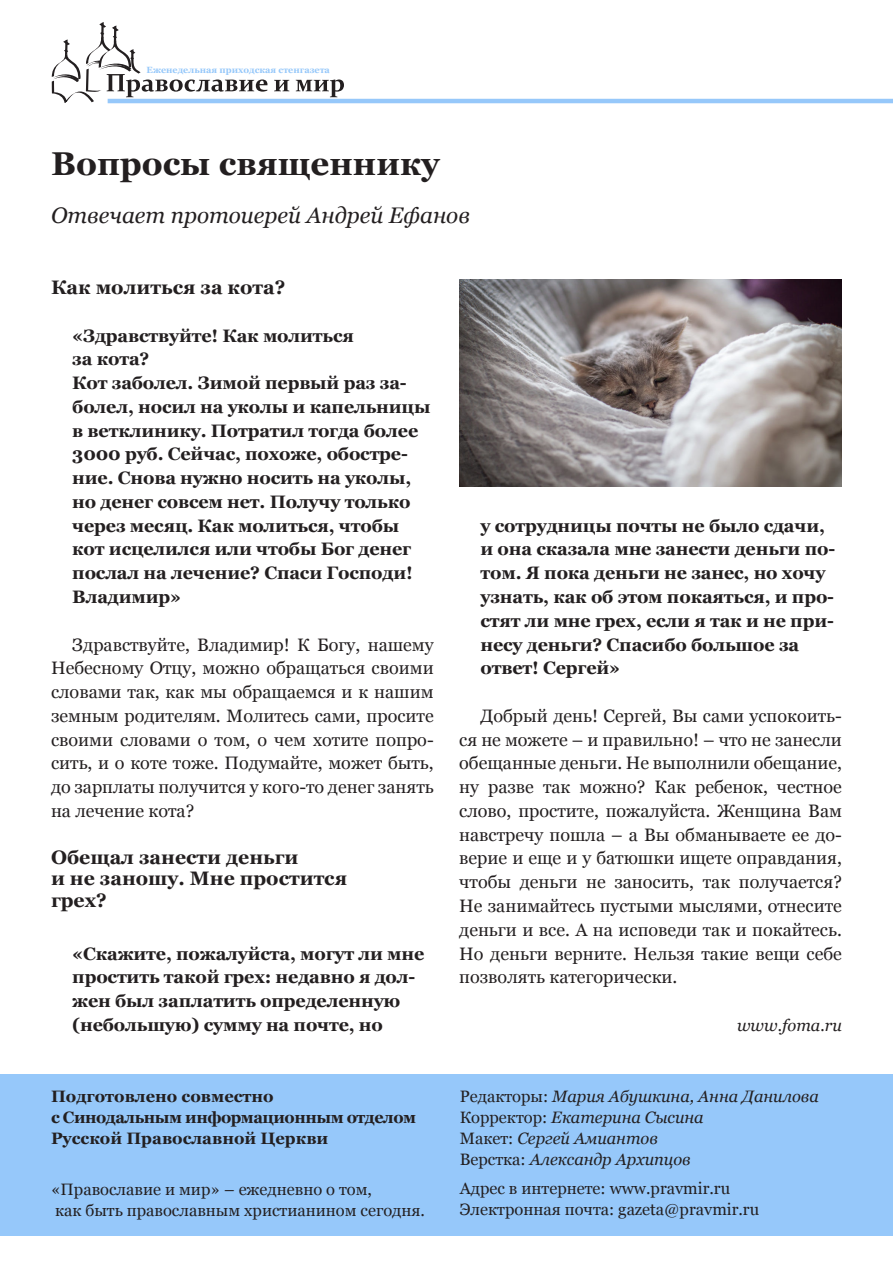
<style>
.page{position:relative;width:893px;height:1263px;background:#fff}
.page>*{position:absolute;margin:0;border:0;box-sizing:border-box;transform-origin:0 0}
.Zagolovok{font:700 33px "Georgia";color:#231f20}
.Author{font:italic 22.5px "Georgia";color:#231f20}
.Podzagolovok{font:700 19.5px/21px "Georgia";color:#231f20}
.Text{font:18px/23.7px "Georgia";color:#231f20;text-align:justify}
.text_vopros{font:700 18px/23.7px "Georgia";letter-spacing:-.01em;color:#231f20}
.t1{font:16.5px/21px "Georgia";color:#231f20}
.Bibliography{font:italic 16.5px/21px "Georgia";color:#231f20}
.t2{font:700 16.5px/21px "Georgia";color:#231f20}
.t3{font:700 9px "Georgia";color:#96c8fa}
.s1{font-style:normal}
</style>
<div class="page">
<div style="left:0;top:1074px;width:893px;height:162px;background:#96c8fa"></div>
<svg style="left:52px;top:22px;width:215px;height:81px"></svg>
<svg style="left:274px;top:80px;width:15px;height:11px"></svg>
<svg style="left:296px;top:79px;width:48px;height:18px"></svg>
<hr style="left:108px;top:99px;width:785px;height:4px;background:#96c8fa">
<img style="left:459px;top:280px;width:383px;height:206px">
<p class="t3" style="left:147px;top:64px;width:185px">Еженедельная приходская стенгазета</p>
<p class="Zagolovok" style="left:51px;top:142px;width:390px">Вопросы священнику</p>
<p class="Author" style="left:51px;top:201px;width:420px">Отвечает протоиерей Андрей Ефанов</p>
<p class="Podzagolovok" style="left:51px;top:277px;width:236px">Как молиться за кота?</p>
<p class="text_vopros" style="left:72px;top:323px;width:360px">«Здравствуйте! Как молиться<br>за кота?<br>Кот заболел. Зимой первый раз за&shy;болел, носил на уколы и капельницы в ветклинику. Потратил тогда более<br>3000 руб. Сейчас, похоже, обостре&shy;ние. Снова нужно носить на уколы, но денег совсем нет. Получу только через месяц. Как молиться, чтобы кот исцелился или чтобы Бог денег послал на лечение? Спаси Господи!<br>Владимир»</p>
<p class="Text" style="left:51px;top:633px;width:384px;text-indent:21px">Здравствуйте, Владимир! К Богу, нашему Небесному Отцу, можно обращаться своими словами так, как мы обращаемся и к нашим земным родителям. Молитесь сами, просите своими словами о том, о чем хотите попро&shy;сить, и о коте тоже. Подумайте, может быть, до зарплаты получится у кого-то денег занять на лечение кота?</p>
<p class="Podzagolovok" style="left:51px;top:847px;width:298px">Обещал занести деньги<br>и не заношу. Мне простится грех?</p>
<p class="text_vopros" style="left:72px;top:941px;width:354px">«Скажите, пожалуйста, могут ли мне простить такой грех: недавно я дол&shy;жен был заплатить определенную (небольшую) сумму на почте, но</p>
<p class="t2" style="left:51px;top:1085px;width:367px">Подготовлено совместно<br>с Синодальным информационным отделом<br>Русской Православной Церкви</p>
<p class="t1" style="left:51px;top:1179px;width:376px">«Православие и мир» – ежедневно о том,<br>как быть православным христианином сегодня.</p>
<p class="text_vopros" style="left:480px;top:514px;width:356px">у сотрудницы почты не было сдачи, и она сказала мне занести деньги по&shy;том. Я пока деньги не занес, но хочу узнать, как об этом покаяться, и про&shy;стят ли мне грех, если я так и не при&shy;несу деньги? Спасибо большое за ответ! Сергей»</p>
<p class="Text" style="left:459px;top:704px;width:384px;text-indent:21px">Добрый день! Сергей, Вы сами успокоить&shy;ся не можете – и правильно! – что не занесли обещанные деньги. Не выполнили обещание, ну разве так можно? Как ребенок, честное слово, простите, пожалуйста. Женщина Вам навстречу пошла – а Вы обманываете ее до&shy;верие и еще и у батюшки ищете оправдания, чтобы деньги не заносить, так получается?<br>Не занимайтесь пустыми мыслями, отнесите деньги и все. А на исповеди так и покайтесь.<br>Но деньги верните. Нельзя такие вещи себе позволять категорически.</p>
<p class="Bibliography" style="left:737px;top:1015px;width:106px">www.foma.ru</p>
<p class="Bibliography" style="left:460px;top:1086px;width:361px"><span class="s1">Редакторы:</span> Мария Абушкина, Анна Данилова<br><span class="s1">Корректор:</span> Екатерина Сысина<br><span class="s1">Макет:</span> Сергей Амиантов<br><span class="s1">Верстка:</span> Александр Архипцов</p>
<p class="t1" style="left:460px;top:1178px;width:301px">Адрес в интернете: www.pravmir.ru<br>Электронная почта: gazeta@pravmir.ru</p>
</div>
